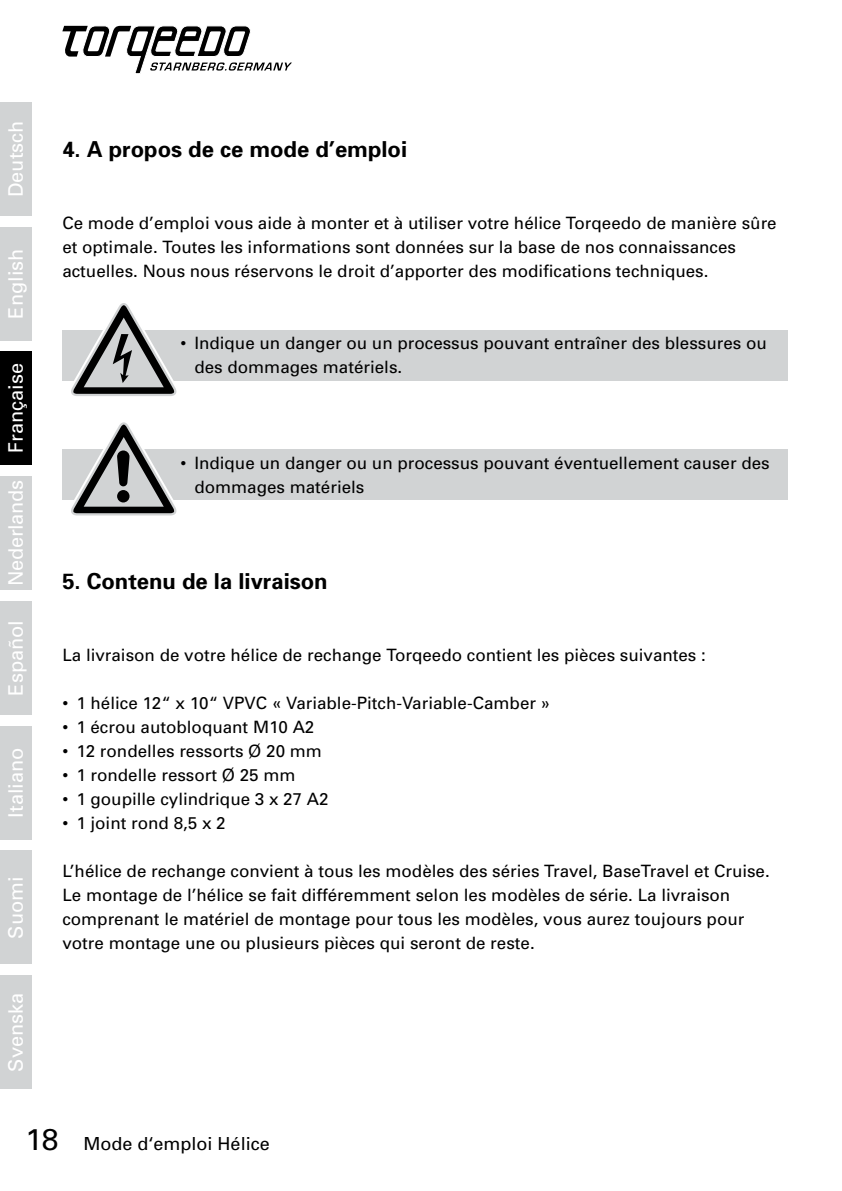
<style>
.page{position:relative;width:842px;height:1191px;background:#fff}
.page>*{position:absolute;margin:0;border:0;box-sizing:border-box;transform-origin:0 0}
.t1{font:700 22px "Univers";color:#000}
.t2{font:20px "Univers";color:#fff}
.t3{font:20px "Univers";letter-spacing:-.02em;color:#fff}
.t4{font:18px "Univers";color:#000}
.t5{font:17px/24px "Univers";color:#000}
.s1{font-size:30px}
</style>
<div class="page">
<div style="left:62px;top:449px;width:726px;height:50px;background:#d1d3d4"></div>
<div style="left:62px;top:330px;width:726px;height:50px;background:#d1d3d4"></div>
<svg style="left:68px;top:303px;width:114px;height:93px"></svg>
<svg style="left:68px;top:422px;width:114px;height:94px"></svg>
<svg style="left:62px;top:25px;width:230px;height:49px"></svg>
<div style="left:0;top:102px;width:31px;height:113px;background:#d1d3d4"></div>
<div style="left:0;top:227px;width:31px;height:113px;background:#d1d3d4"></div>
<div style="left:0;top:351px;width:31px;height:114px;background:#000"></div>
<div style="left:0;top:476px;width:31px;height:114px;background:#d1d3d4"></div>
<div style="left:0;top:601px;width:31px;height:113px;background:#d1d3d4"></div>
<div style="left:0;top:726px;width:31px;height:113px;background:#d1d3d4"></div>
<div style="left:0;top:850px;width:31px;height:114px;background:#d1d3d4"></div>
<div style="left:0;top:975px;width:31px;height:114px;background:#d1d3d4"></div>
<p class="t2" style="left:3px;top:197px;width:78px;rotate:-90deg">Deutsch</p>
<p class="t2" style="left:3px;top:318px;width:71px;rotate:-90deg">English</p>
<p class="t2" style="left:3px;top:453px;width:92px;rotate:-90deg">Française</p>
<p class="t3" style="left:3px;top:586px;width:107px;rotate:-90deg">Nederlands</p>
<p class="t2" style="left:3px;top:695px;width:77px;rotate:-90deg">Español</p>
<p class="t2" style="left:3px;top:817px;width:72px;rotate:-90deg">Italiano</p>
<p class="t2" style="left:3px;top:938px;width:64px;rotate:-90deg">Suomi</p>
<p class="t2" style="left:3px;top:1071px;width:80px;rotate:-90deg">Svenska</p>
<p class="t1" style="left:62px;top:135px;width:346px">4. A propos de ce mode d’emploi</p>
<p class="t5" style="left:62px;top:211px;width:716px">Ce mode d’emploi vous aide à monter et à utiliser votre hélice Torqeedo de manière sûre et optimale. Toutes les informations sont données sur la base de nos connaissances actuelles. Nous nous réservons le droit d’apporter des modifications techniques.</p>
<p class="t5" style="left:194px;top:331px;width:574px;text-indent:-14px">• Indique un danger ou un processus pouvant entraîner des blessures ou des dommages matériels.</p>
<p class="t5" style="left:194px;top:451px;width:577px;text-indent:-14px">• Indique un danger ou un processus pouvant éventuellement causer des dommages matériels</p>
<p class="t1" style="left:62px;top:567px;width:267px">5. Contenu de la livraison</p>
<p class="t5" style="left:62px;top:643px;width:645px">La livraison de votre hélice de rechange Torqeedo contient les pièces suivantes :</p>
<p class="t5" style="left:62px;top:691px;width:489px">• 1 hélice 12“ x 10“ VPVC « Variable-Pitch-Variable-Camber »</p>
<p class="t5" style="left:62px;top:715px;width:254px">• 1 écrou autobloquant M10 A2</p>
<p class="t5" style="left:62px;top:739px;width:261px">• 12 rondelles ressorts Ø 20 mm</p>
<p class="t5" style="left:62px;top:763px;width:235px">• 1 rondelle ressort Ø 25 mm</p>
<p class="t5" style="left:62px;top:787px;width:268px">• 1 goupille cylindrique 3 x 27 A2</p>
<p class="t5" style="left:62px;top:811px;width:165px">• 1 joint rond 8,5 x 2</p>
<p class="t5" style="left:62px;top:859px;width:709px">L’hélice de rechange convient à tous les modèles des séries Travel, BaseTravel et Cruise.<br>Le montage de l’hélice se fait différemment selon les modèles de série. La livraison comprenant le matériel de montage pour tous les modèles, vous aurez toujours pour votre montage une ou plusieurs pièces qui seront de reste.</p>
<p class="t4" style="left:25px;top:1132px;width:246px"><span class="s1">18</span> Mode d‘emploi Hélice</p>
</div>
